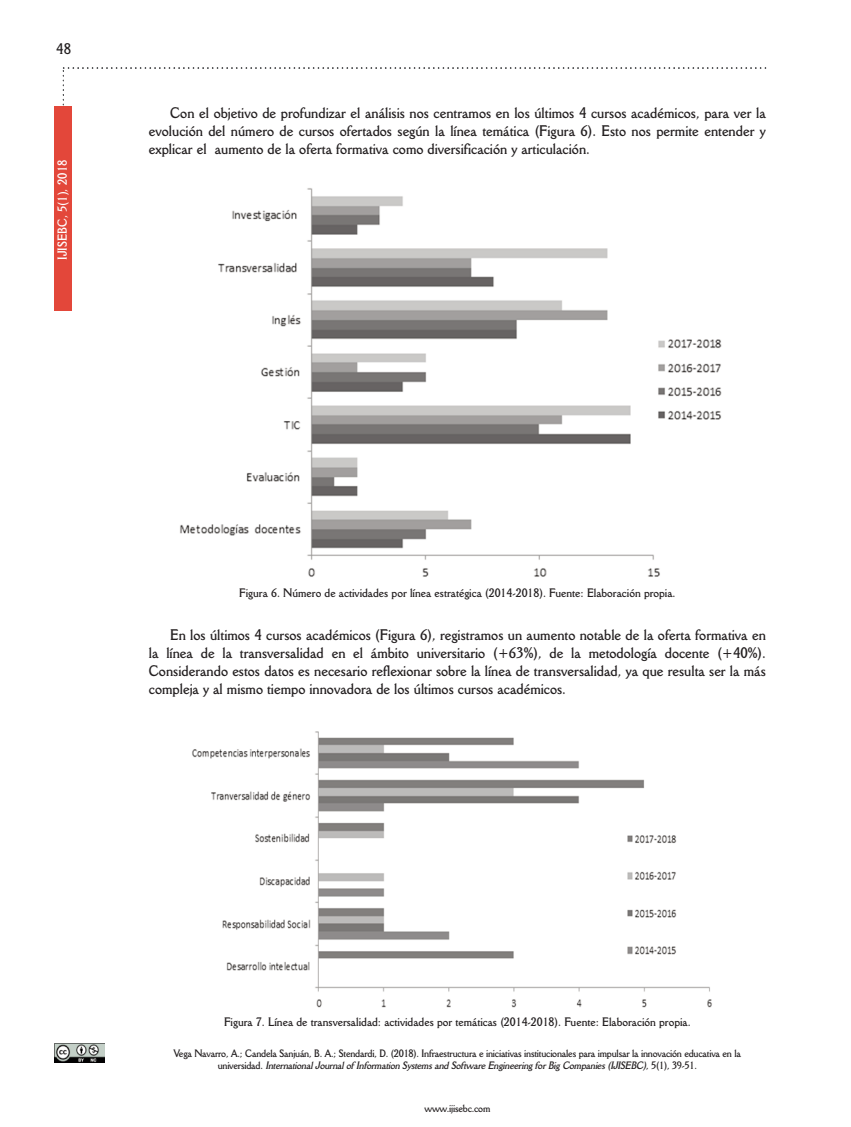
<style>
.page{position:relative;width:851px;height:1127px;background:#fff}
.page>*{position:absolute;margin:0;border:0;box-sizing:border-box;transform-origin:0 0}
.t1{font:700 15px/18px "Della Robbia BT";color:#231f20;text-align:justify;scale:.9 1}
.t2{font:700 12.75px "Della Robbia BT";color:#fff;scale:.9 1}
.t3{font:700 12px "Della Robbia BT";color:#231f20;scale:.9 1}
.t4{font:700 10.5px/12px "Della Robbia BT";letter-spacing:-.02em;color:#231f20;text-align:center;scale:.9 1}
.s1{font-style:italic}
</style>
<div class="page">
<div style="left:55px;top:106px;width:17px;height:204px;background:#e3473a"></div>
<svg style="left:63px;top:67px;width:704px;height:39px"></svg>
<div style="left:55px;top:1043px;width:49px;height:20px;background:#020102"></div>
<img style="left:55px;top:1043px;width:49px;height:19px">
<img style="left:180px;top:188px;width:542px;height:389px">
<img style="left:192px;top:731px;width:520px;height:277px">
<p class="t1" style="left:56px;top:40px;width:18px">48</p>
<p class="t2" style="left:55px;top:260px;width:113px;rotate:-90deg">IJISEBC, 5(1), 2018</p>
<p class="t1" style="left:149px;top:104px;width:687px;text-indent:21px">Con el objetivo de profundizar el análisis nos centramos en los últimos 4 cursos académicos, para ver la evolución del número de cursos ofertados según la línea temática (figura 6). Esto nos permite entender y explicar el aumento de la oferta formativa como diversificación y articulación.</p>
<p class="t3" style="left:239px;top:586px;width:486px">figura 6. número de actividades por línea estratégica (2014-2018). fuente: Elaboración propia.</p>
<p class="t1" style="left:149px;top:626px;width:687px;text-indent:21px">En los últimos 4 cursos académicos (figura 6), registramos un aumento notable de la oferta formativa en la línea de la transversalidad en el ámbito universitario (+63%), de la metodología docente (+40%).<br>Considerando estos datos es necesario reflexionar sobre la línea de transversalidad, ya que resulta ser la más compleja y al mismo tiempo innovadora de los últimos cursos académicos.</p>
<p class="t3" style="left:224px;top:1015px;width:520px">figura 7. línea de transversalidad: actividades por temáticas (2014-2018). fuente: Elaboración propia.</p>
<p class="t4" style="left:174px;top:1047px;width:631px">vega navarro, a.; Candela Sanjuán, B. a.; Stendardi, d. (2018). Infraestructura e iniciativas institucionales para impulsar la innovación educativa en la u n i v e r s i d a d . <span class="s1">International Journal of Information Systems and Software Engineering for Big Companies (IJISEBC)</span>, 5 ( 1 ) , 3 9 - 5 1 .</p>
<p class="t4" style="left:424px;top:1102px;width:75px">www.ijisebc.com</p>
</div>
